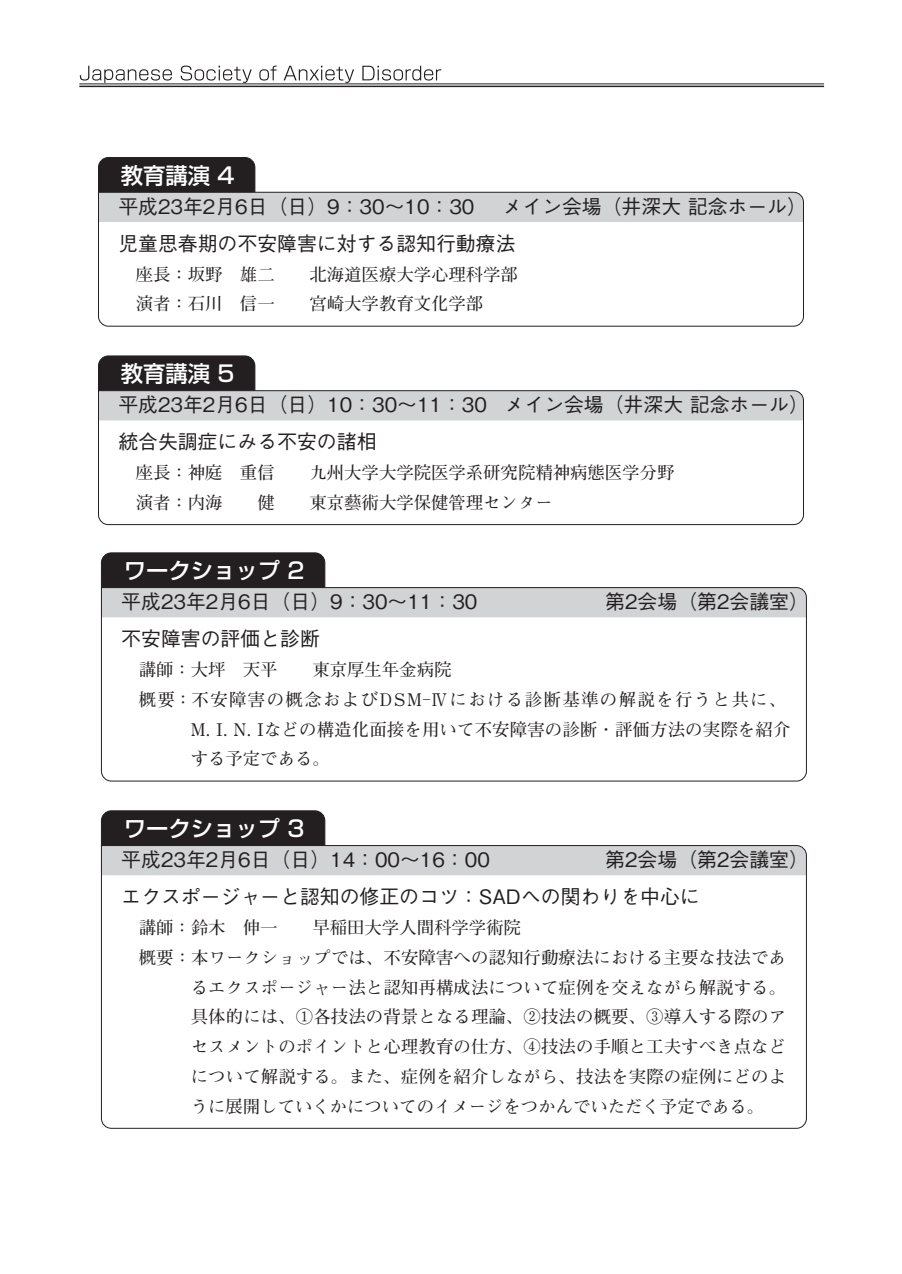
<style>
.page{position:relative;width:902px;height:1274px;background:#fff}
.page>*{position:absolute;margin:0;border:0;box-sizing:border-box;transform-origin:0 0}
.t1{font:500 22.4px "Shin Go Pro";color:#fff}
.t2{font:500 19.78px "Gothic BBB Pro";color:#231f20}
.t3{font:700 17.32px/29.8px "Futo Min A101 Pro";color:#231f20}
</style>
<div class="page">
<hr style="left:79px;top:84px;width:744px;height:1px;background:#231f20">
<hr style="left:79px;top:86px;width:744px;height:1px;background:#231f20">
<svg style="left:80px;top:66px;width:92px;height:17px"></svg>
<svg style="left:180px;top:66px;width:72px;height:17px"></svg>
<svg style="left:259px;top:66px;width:17px;height:15px"></svg>
<svg style="left:283px;top:66px;width:71px;height:17px"></svg>
<svg style="left:362px;top:66px;width:79px;height:15px"></svg>
<svg style="left:98px;top:157px;width:697px;height:35px"></svg>
<svg style="left:98px;top:192px;width:705px;height:135px"></svg>
<div style="left:98px;top:355px;width:158px;height:35px;background:#231f20"></div>
<svg style="left:98px;top:390px;width:705px;height:135px"></svg>
<div style="left:101px;top:552px;width:225px;height:35px;background:#231f20"></div>
<svg style="left:101px;top:587px;width:705px;height:195px"></svg>
<div style="left:101px;top:810px;width:225px;height:35px;background:#231f20"></div>
<svg style="left:101px;top:845px;width:705px;height:284px"></svg>
<p class="t1" style="left:121px;top:157px;width:115px">教育講演 4</p>
<p class="t2" style="left:118px;top:191px;width:357px">平成23年2月6日（日）9：30～10：30</p>
<p class="t2" style="left:502px;top:191px;width:306px">メイン会場（井深大 記念ホール）</p>
<p class="t2" style="left:118px;top:228px;width:398px">児童思春期の不安障害に対する認知行動療法</p>
<p class="t3" style="left:136px;top:257px;width:140px">座長：坂野 雄二</p>
<p class="t3" style="left:309px;top:257px;width:210px">北海道医療大学心理科学部</p>
<p class="t3" style="left:136px;top:287px;width:140px">演者：石川 信一</p>
<p class="t3" style="left:309px;top:287px;width:175px">宮崎大学教育文化学部</p>
<p class="t1" style="left:121px;top:356px;width:115px">教育講演 5</p>
<p class="t2" style="left:118px;top:389px;width:692px">平成23年2月6日（日）10：30～11：30 メイン会場（井深大 記念ホール）</p>
<p class="t2" style="left:118px;top:426px;width:259px">統合失調症にみる不安の諸相</p>
<p class="t3" style="left:136px;top:456px;width:140px">座長：神庭 重信</p>
<p class="t3" style="left:309px;top:456px;width:366px">九州大学大学院医学系研究院精神病態医学分野</p>
<p class="t3" style="left:136px;top:485px;width:88px">演者：内海</p>
<p class="t3" style="left:257px;top:485px;width:19px">健</p>
<p class="t3" style="left:309px;top:485px;width:245px">東京藝術大学保健管理センター</p>
<p class="t1" style="left:124px;top:552px;width:182px">ワークショップ 2</p>
<p class="t2" style="left:121px;top:586px;width:357px">平成23年2月6日（日）9：30～11：30</p>
<p class="t2" style="left:121px;top:623px;width:200px">不安障害の評価と診断</p>
<p class="t3" style="left:139px;top:653px;width:140px">講師：大坪 天平</p>
<p class="t3" style="left:312px;top:653px;width:140px">東京厚生年金病院</p>
<p class="t2" style="left:605px;top:586px;width:205px">第2会場（第2会議室）</p>
<p class="t3" style="left:191px;top:682px;width:601px;text-indent:-52px">概要：不安障害の概念およびDSM─Ⅳにおける診断基準の解説を行うと共に、<br>M. I. N. Iなどの構造化面接を用いて不安障害の診断・評価方法の実際を紹介する予定である。</p>
<p class="t1" style="left:124px;top:810px;width:182px">ワークショップ 3</p>
<p class="t2" style="left:121px;top:844px;width:370px">平成23年2月6日（日）14：00～16：00</p>
<p class="t2" style="left:605px;top:844px;width:205px">第2会場（第2会議室）</p>
<p class="t2" style="left:121px;top:881px;width:579px">エクスポージャーと認知の修正のコツ：SADへの関わりを中心に</p>
<p class="t3" style="left:139px;top:911px;width:140px">講師：鈴木 伸一</p>
<p class="t3" style="left:312px;top:911px;width:210px">早稲田大学人間科学学術院</p>
<p class="t3" style="left:191px;top:940px;width:596px;text-align:justify;text-indent:-52px">概要：本ワークショップでは、不安障害への認知行動療法における主要な技法であるエクスポージャー法と認知再構成法について症例を交えながら解説する。具体的には、①各技法の背景となる理論、②技法の概要、③導入する際のアセスメントのポイントと心理教育の仕方、④技法の手順と工夫すべき点などについて解説する。また、症例を紹介しながら、技法を実際の症例にどのように展開していくかについてのイメージをつかんでいただく予定である。</p>
</div>
